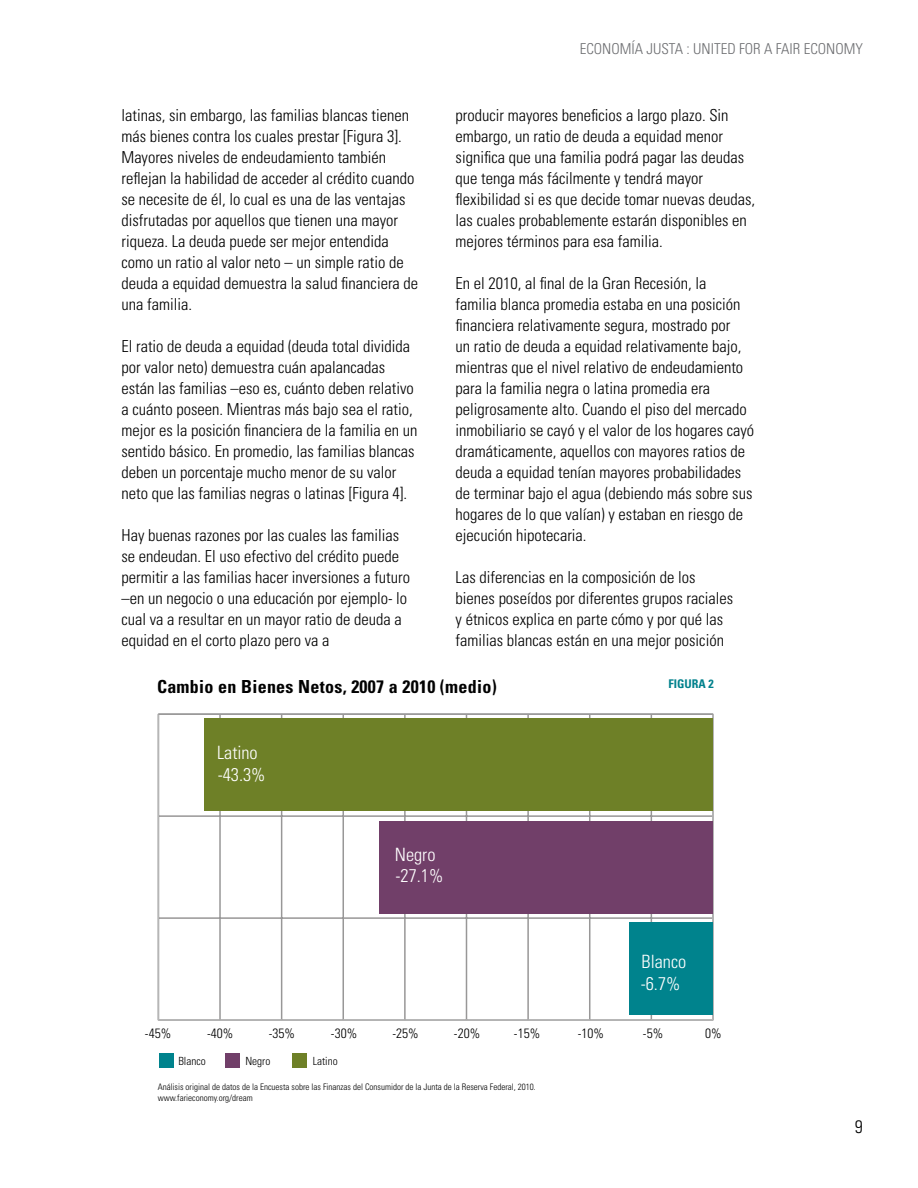
<style>
.page{position:relative;width:918px;height:1188px;background:#fff}
.page>*{position:absolute;margin:0;border:0;box-sizing:border-box;transform-origin:0 0}
.t1{font:300 condensed 18.3px/21.8px "Univers";color:#fff}
.t2{font:700 condensed 18px "Univers";letter-spacing:.015em;color:#010101}
.t3{font:300 condensed 18px "Univers";color:#000}
.t4{font:300 condensed 16.5px/21px "Univers";color:#000}
.t5{font:300 condensed 15px "Univers";color:#6d6e71}
.t6{font:300 condensed 13.5px "Univers";color:#000}
.t7{font:700 condensed 12px "Univers";color:#00818c}
.t8{font:300 condensed 11.25px "Univers";color:#000}
.t9{font:300 condensed 9px/10.8px "Univers";color:#000}
</style>
<div class="page">
<hr style="left:219px;top:714px;width:2px;height:306px;background:#989797">
<hr style="left:281px;top:714px;width:1px;height:306px;background:#989797">
<hr style="left:343px;top:714px;width:1px;height:306px;background:#989797">
<hr style="left:404px;top:714px;width:2px;height:306px;background:#989797">
<hr style="left:466px;top:714px;width:1px;height:306px;background:#989797">
<hr style="left:527px;top:714px;width:2px;height:306px;background:#989797">
<hr style="left:589px;top:714px;width:1px;height:306px;background:#989797">
<hr style="left:651px;top:714px;width:1px;height:306px;background:#989797">
<hr style="left:158px;top:815px;width:555px;height:2px;background:#989797">
<hr style="left:158px;top:917px;width:555px;height:2px;background:#989797">
<div style="left:158px;top:713px;width:556px;height:308px;border:2px solid #b6b6b6"></div>
<div style="left:630px;top:922px;width:83px;height:92px;background:#00838d"></div>
<div style="left:379px;top:821px;width:334px;height:92px;background:#713f69"></div>
<hr style="left:158px;top:713px;width:555px;height:2px;background:#989797">
<div style="left:159px;top:1053px;width:15px;height:15px;background:#00838d"></div>
<div style="left:225px;top:1053px;width:15px;height:15px;background:#713f69"></div>
<div style="left:292px;top:1053px;width:15px;height:15px;background:#6e8027"></div>
<div style="left:204px;top:718px;width:509px;height:92px;background:#6e8027"></div>
<p class="t4" style="left:122px;top:105px;width:298px">latinas, sin embargo, las familias blancas tienen más bienes contra los cuales prestar [Figura 3].<br>Mayores niveles de endeudamiento también reflejan la habilidad de acceder al crédito cuando se necesite de él, lo cual es una de las ventajas disfrutadas por aquellos que tienen una mayor riqueza. La deuda puede ser mejor entendida como un ratio al valor neto – un simple ratio de deuda a equidad demuestra la salud financiera de una familia.</p>
<p class="t4" style="left:122px;top:336px;width:297px">El ratio de deuda a equidad (deuda total dividida por valor neto) demuestra cuán apalancadas están las familias –eso es, cuánto deben relativo a cuánto poseen. Mientras más bajo sea el ratio, mejor es la posición financiera de la familia en un sentido básico. En promedio, las familias blancas deben un porcentaje mucho menor de su valor neto que las familias negras o latinas [Figura 4].</p>
<p class="t4" style="left:122px;top:525px;width:290px">Hay buenas razones por las cuales las familias se endeudan. El uso efectivo del crédito puede permitir a las familias hacer inversiones a futuro –en un negocio o una educación por ejemplo- lo cual va a resultar en un mayor ratio de deuda a equidad en el corto plazo pero va a</p>
<p class="t5" style="left:580px;top:40px;width:285px">ECONOMÍA JUSTA : UNITED FOR A FAIR ECONOMY</p>
<p class="t4" style="left:456px;top:105px;width:301px">producir mayores beneficios a largo plazo. Sin embargo, un ratio de deuda a equidad menor significa que una familia podrá pagar las deudas que tenga más fácilmente y tendrá mayor flexibilidad si es que decide tomar nuevas deudas, las cuales probablemente estarán disponibles en mejores términos para esa familia.</p>
<p class="t4" style="left:456px;top:273px;width:300px">En el 2010, al final de la Gran Recesión, la<br>familia blanca promedia estaba en una posición financiera relativamente segura, mostrado por<br>un ratio de deuda a equidad relativamente bajo, mientras que el nivel relativo de endeudamiento para la familia negra o latina promedia era peligrosamente alto. Cuando el piso del mercado inmobiliario se cayó y el valor de los hogares cayó dramáticamente, aquellos con mayores ratios de deuda a equidad tenían mayores probabilidades de terminar bajo el agua (debiendo más sobre sus hogares de lo que valían) y estaban en riesgo de ejecución hipotecaria.</p>
<p class="t4" style="left:456px;top:567px;width:279px">Las diferencias en la composición de los bienes poseídos por diferentes grupos raciales y étnicos explica en parte cómo y por qué las familias blancas están en una mejor posición</p>
<p class="t2" style="left:157px;top:675px;width:341px">Cambio en Bienes Netos, 2007 a 2010 (medio)</p>
<p class="t1" style="left:217px;top:742px;width:50px">Latino -43.3%</p>
<p class="t1" style="left:395px;top:843px;width:50px">Negro -27.1%</p>
<p class="t7" style="left:669px;top:676px;width:47px">FIGURA 2</p>
<p class="t1" style="left:641px;top:951px;width:47px">Blanco -6.7%</p>
<p class="t6" style="left:145px;top:1025px;width:28px">-45%</p>
<p class="t6" style="left:207px;top:1025px;width:28px">-40%</p>
<p class="t6" style="left:269px;top:1025px;width:28px">-35%</p>
<p class="t6" style="left:331px;top:1025px;width:28px">-30%</p>
<p class="t6" style="left:392px;top:1025px;width:28px">-25%</p>
<p class="t6" style="left:454px;top:1025px;width:28px">-20%</p>
<p class="t6" style="left:514px;top:1025px;width:28px">-15%</p>
<p class="t6" style="left:578px;top:1025px;width:28px">-10%</p>
<p class="t6" style="left:643px;top:1025px;width:22px">-5%</p>
<p class="t6" style="left:705px;top:1025px;width:18px">0%</p>
<p class="t8" style="left:178px;top:1054px;width:29px">Blanco</p>
<p class="t8" style="left:245px;top:1054px;width:26px">Negro</p>
<p class="t8" style="left:313px;top:1054px;width:26px">Latino</p>
<p class="t9" style="left:158px;top:1082px;width:380px">Análisis original de datos de la Encuesta sobre las Finanzas del Consumidor de la Junta de la Reserva Federal, 2010. www.farieconomy.org/dream</p>
<p class="t3" style="left:855px;top:1116px;width:9px">9</p>
</div>
